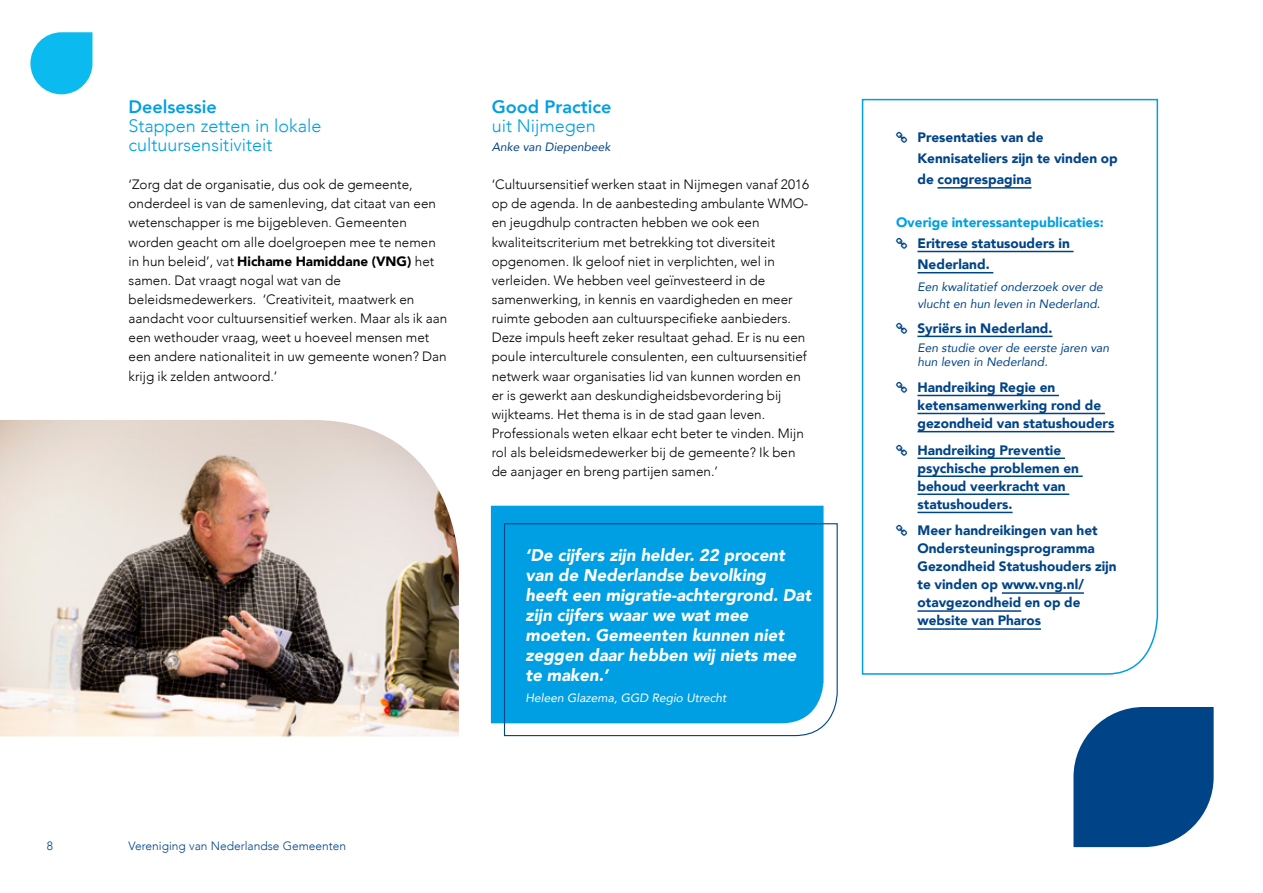
<style>
.page{position:relative;width:1263px;height:893px;background:#fff}
.page>*{position:absolute;margin:0;border:0;box-sizing:border-box;transform-origin:0 0}
.t1{font:300 18px/19.2px "Avenir";color:#009fe3}
.t2{font:800 18px "Avenir";color:#009fe3}
.t3{font:italic 900 16.95px/20px "Avenir";color:#fff}
.t4{font:900 13.65px/18px "Avenir";color:#048}
.t5{font:900 13.65px "Avenir";color:#009fe3}
.t6{font:300 13.5px/19.2px "Avenir";color:#000}
.t7{font:900 13.5px/18px "Avenir";color:#048}
.t8{font:italic 12.15px/17.1px "Avenir";color:#048}
.t9{font:300 12px "Avenir";color:#048}
.t10{font:italic 12px "Avenir";color:#fff}
.t11{font:italic 12px "Avenir";color:#048}
.s1{font-weight:900}
.s2{font-size:13.65px}
</style>
<div class="page">
<svg style="left:30px;top:32px;width:62px;height:62px;background:#33c6f1"></svg>
<svg style="left:861px;top:98px;width:298px;height:577px"></svg>
<hr style="left:937px;top:187px;width:94px;height:2px;background:#048">
<hr style="left:917px;top:251px;width:156px;height:1px;background:#048">
<hr style="left:917px;top:272px;width:76px;height:1px;background:#048">
<hr style="left:917px;top:336px;width:135px;height:1px;background:#048">
<hr style="left:917px;top:395px;width:142px;height:1px;background:#048">
<hr style="left:917px;top:413px;width:188px;height:1px;background:#048">
<hr style="left:917px;top:431px;width:197px;height:1px;background:#048">
<hr style="left:917px;top:457px;width:148px;height:2px;background:#048">
<hr style="left:917px;top:475px;width:166px;height:2px;background:#048">
<hr style="left:917px;top:493px;width:152px;height:2px;background:#048">
<hr style="left:917px;top:512px;width:96px;height:1px;background:#048">
<hr style="left:1002px;top:592px;width:82px;height:2px;background:#048">
<hr style="left:917px;top:610px;width:104px;height:2px;background:#048">
<hr style="left:917px;top:628px;width:124px;height:2px;background:#048">
<div style="left:491px;top:506px;width:332px;height:217px;background:#009fe3"></div>
<svg style="left:503px;top:523px;width:335px;height:214px;background:#19a7e4"></svg>
<svg style="left:1073px;top:707px;width:140px;height:140px;background:#1d5995"></svg>
<img style="left:0;top:420px;width:459px;height:316px">
<svg style="left:896px;top:131px;width:11px;height:11px"></svg>
<svg style="left:896px;top:238px;width:11px;height:10px"></svg>
<svg style="left:896px;top:322px;width:11px;height:11px"></svg>
<svg style="left:896px;top:382px;width:11px;height:10px"></svg>
<svg style="left:896px;top:444px;width:11px;height:11px"></svg>
<svg style="left:896px;top:525px;width:11px;height:11px"></svg>
<h1 class="t2" style="left:129px;top:92px;width:90px">Deelsessie</h1>
<h1 class="t1" style="left:129px;top:116px;width:194px">Stappen zetten in lokale cultuursensitiviteit</h1>
<p class="t6" style="left:129px;top:175px;width:320px">‘Zorg dat de organisatie, dus ook de gemeente, onderdeel is van de samenleving, dat citaat van een wetenschapper is me bijgebleven. Gemeenten worden geacht om alle doelgroepen mee te nemen in hun beleid’, vat <span class="s1">Hichame Hamiddane (VNG)</span> het samen. Dat vraagt nogal wat van de beleidsmedewerkers. ‘Creativiteit, maatwerk en aandacht voor cultuursensitief werken. Maar als ik aan een wethouder vraag, weet u hoeveel mensen met een andere nationaliteit in uw gemeente wonen? Dan krijg ik zelden antwoord.’</p>
<h1 class="t2" style="left:492px;top:92px;width:121px">Good Practice</h1>
<h1 class="t1" style="left:492px;top:116px;width:106px">uit Nijmegen</h1>
<p class="t11" style="left:492px;top:139px;width:120px">Anke van Diepenbeek</p>
<p class="t6" style="left:492px;top:175px;width:319px">‘Cultuursensitief werken staat in Nijmegen vanaf 2016 op de agenda. In de aanbesteding ambulante WMO&shy;en jeugdhulp contracten hebben we ook een kwaliteitscriterium met betrekking tot diversiteit opgenomen. Ik geloof niet in verplichten, wel in verleiden. We hebben veel geïnvesteerd in de samenwerking, in kennis en vaardigheden en meer ruimte geboden aan cultuurspecifieke aanbieders.<br>Deze impuls heeft zeker resultaat gehad. Er is nu een poule interculturele consulenten, een cultuursensitief netwerk waar organisaties lid van kunnen worden en er is gewerkt aan deskundigheidsbevordering bij wijkteams. Het thema is in de stad gaan leven.<br>Professionals weten elkaar echt beter te vinden. Mijn rol als beleidsmedewerker bij de gemeente? Ik ben de aanjager en breng partijen samen.’</p>
<p class="t3" style="left:526px;top:545px;width:287px">‘De cijfers zijn helder. 22 procent van de Nederlandse bevolking heeft een migratie-achtergrond. Dat zijn cijfers waar we wat mee moeten. Gemeenten kunnen niet zeggen daar hebben wij niets mee te maken.’</p>
<p class="t10" style="left:526px;top:690px;width:202px">Heleen Glazema, GGD Regio Utrecht</p>
<p class="t9" style="left:47px;top:839px;width:8px">8</p>
<p class="t9" style="left:129px;top:839px;width:219px">Vereniging van Nederlandse Gemeenten</p>
<p class="t4" style="left:917px;top:126px;width:202px;line-height:21.1px">Presentaties van de<br>Kennisateliers zijn te vinden op de congrespagina</p>
<p class="t5" style="left:896px;top:210px;width:209px">Overige interessantepublicaties:</p>
<p class="t4" style="left:917px;top:232px;width:154px;line-height:21.1px">Eritrese statusouders in<br>Nederland.</p>
<p class="t8" style="left:917px;top:278px;width:187px">Een kwalitatief onderzoek over de vlucht en hun leven in Nederland.</p>
<p class="t4" style="left:917px;top:318px;width:137px">Syriërs in Nederland.</p>
<p class="t8" style="left:917px;top:341px;width:193px;line-height:14.1px">Een studie over de eerste jaren van hun leven in Nederland.</p>
<p class="t4" style="left:917px;top:378px;width:198px">Handreiking Regie en ketensamenwerking rond de gezondheid van statushouders</p>
<p class="t4" style="left:917px;top:440px;width:163px">Handreiking Preventie psychische problemen en behoud veerkracht van statushouders.</p>
<p class="t4" style="left:917px;top:521px;width:201px">Meer handreikingen van het<br>Ondersteuningsprogramma<br>Gezondheid Statushouders zijn te vinden op www.vng.nl/</p>
<p class="t7" style="left:917px;top:593px;width:165px"><span class="s2">otav</span>gezondheid en op de website van Pharos</p>
</div>
